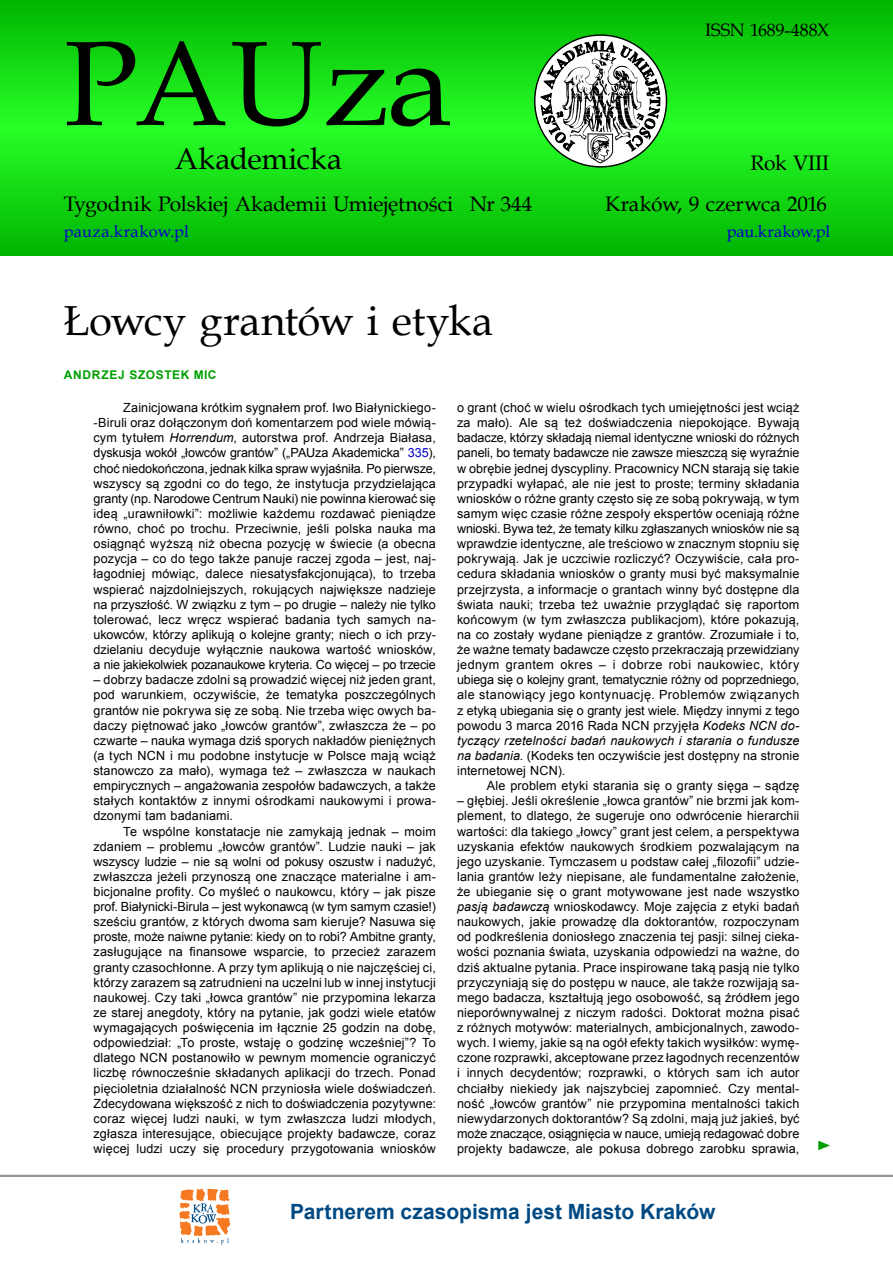
<style>
.page{position:relative;width:893px;height:1263px;background:#fff}
.page>*{position:absolute;margin:0;border:0;box-sizing:border-box;transform-origin:0 0}
.t1{font:120px "Book Antiqua";letter-spacing:-.01em;color:#000}
.t2{font:42px "Book Antiqua";letter-spacing:-.01em;color:#000}
.t3{font:30px "Book Antiqua";color:#000}
.t4{font:21px/41.4px "Book Antiqua";letter-spacing:-.005em;color:#000;text-align:right}
.t5{font:700 21px "Arial";color:#004a83}
.t6{font:18px "Book Antiqua";letter-spacing:-.005em;color:#000}
.t7{font:16.5px "Book Antiqua";letter-spacing:.005em;color:#0000c8}
.t8{font:13.5px "Times New Roman";color:#00a000;scale:1.22 1}
.t9{font:12.6px/15.1px "Arial";letter-spacing:.01em;color:#000;text-align:justify}
.t10{font:700 12px "Arial";letter-spacing:.05em;color:#00a000}
.s1{font-style:italic}
.s2{color:#0000c8}
</style>
<div class="page">
<hr style="left:0;top:1175px;width:893px;height:2px;background:#939598">
<svg style="left:179px;top:1189px;width:51px;height:55px"></svg>
<svg style="left:0;top:0;width:893px;height:255px;background:#13d813"></svg>
<svg style="left:535px;top:35px;width:131px;height:132px"></svg>
<svg style="left:540px;top:32px;width:120px;height:131px"></svg>
<h1 class="t1" style="left:64px;top:1px;width:390px">PAUza</h1>
<h3 class="t3" style="left:175px;top:138px;width:169px">Akademicka</h3>
<h3 class="t4" style="left:64px;top:183px;width:470px">Tygodnik Polskiej Akademii Umiejętności Nr 344</h3>
<h3 class="t6" style="left:705px;top:18px;width:126px">ISSN 1689-488X</h3>
<h3 class="t4" style="left:605px;top:141px;width:225px">Rok VIII<br>Kraków, 9 czerwca 2016</h3>
<h3 class="t7" style="left:64px;top:220px;width:127px">pauza.krakow.pl</h3>
<h3 class="t7" style="left:727px;top:219px;width:105px">pau.krakow.pl</h3>
<h2 class="t2" style="left:64px;top:291px;width:431px">Łowcy grantów i etyka</h2>
<p class="t10" style="left:64px;top:367px;width:154px">ANDRZEJ SZOSTEK MIC</p>
<p class="t9" style="left:94px;top:400px;width:344px;text-indent:30px">Zainicjowana krótkim sygnałem prof. Iwo Białynickiego--Biruli oraz dołączonym doń komentarzem pod wiele mówią&shy;cym tytułem <span class="s1">Horrendum</span>, autorstwa prof. Andrzeja Białasa, dyskusja wokół „łowców grantów” („PAUza Akademicka” <span class="s2">335</span>), choć niedokończona, jednak kilka spraw wyjaśniła. Po pierwsze, wszyscy są zgodni co do tego, że instytucja przydzielająca granty (np. Narodowe Centrum Nauki) nie powinna kierować się ideą „urawniłowki”: możliwie każdemu rozdawać pieniądze równo, choć po trochu. Przeciwnie, jeśli polska nauka ma osiągnąć wyższą niż obecna pozycję w świecie (a obecna pozycja – co do tego także panuje raczej zgoda – jest, naj&shy;łagodniej mówiąc, dalece niesatysfakcjonująca), to trzeba wspierać najzdolniejszych, rokujących największe nadzieje na przyszłość. W związku z tym – po drugie – należy nie tylko tolerować, lecz wręcz wspierać badania tych samych na&shy;ukowców, którzy aplikują o kolejne granty; niech o ich przy&shy;dzielaniu decyduje wyłącznie naukowa wartość wniosków, a nie jakiekolwiek pozanaukowe kryteria. Co więcej – po trzecie</p>
<p class="t9" style="left:94px;top:672px;width:344px">– dobrzy badacze zdolni są prowadzić więcej niż jeden grant, pod warunkiem, oczywiście, że tematyka poszczególnych grantów nie pokrywa się ze sobą. Nie trzeba więc owych ba&shy;daczy piętnować jako „łowców grantów”, zwłaszcza że – po czwarte – nauka wymaga dziś sporych nakładów pieniężnych (a tych NCN i mu podobne instytucje w Polsce mają wciąż stanowczo za mało), wymaga też – zwłaszcza w naukach empirycznych – angażowania zespołów badawczych, a także stałych kontaktów z innymi ośrodkami naukowymi i prowa&shy;dzonymi tam badaniami.</p>
<p class="t9" style="left:94px;top:823px;width:344px;text-indent:30px">Te wspólne konstatacje nie zamykają jednak – moim zdaniem – problemu „łowców grantów”. Ludzie nauki – jak wszyscy ludzie – nie są wolni od pokusy oszustw i nadużyć, zwłaszcza jeżeli przynoszą one znaczące materialne i am&shy;bicjonalne profity. Co myśleć o naukowcu, który – jak pisze prof. Białynicki-Birula – jest wykonawcą (w tym samym czasie!) sześciu grantów, z których dwoma sam kieruje? Nasuwa się proste, może naiwne pytanie: kiedy on to robi? Ambitne granty, zasługujące na finansowe wsparcie, to przecież zarazem granty czasochłonne. A przy tym aplikują o nie najczęściej ci, którzy zarazem są zatrudnieni na uczelni lub w innej instytucji naukowej. Czy taki „łowca grantów” nie przypomina lekarza ze starej anegdoty, który na pytanie, jak godzi wiele etatów wymagających poświęcenia im łącznie 25 godzin na dobę, odpowiedział: „To proste, wstaję o godzinę wcześniej”? To dlatego NCN postanowiło w pewnym momencie ograniczyć liczbę równocześnie składanych aplikacji do trzech. Ponad pięcioletnia działalność NCN przyniosła wiele doświadczeń.<br>Zdecydowana większość z nich to doświadczenia pozytywne: coraz więcej ludzi nauki, w tym zwłaszcza ludzi młodych, zgłasza interesujące, obiecujące projekty badawcze, coraz więcej ludzi uczy się procedury przygotowania wniosków</p>
<p class="t9" style="left:457px;top:400px;width:344px">o grant (choć w wielu ośrodkach tych umiejętności jest wciąż za mało). Ale są też doświadczenia niepokojące. Bywają badacze, którzy składają niemal identyczne wnioski do różnych paneli, bo tematy badawcze nie zawsze mieszczą się wyraźnie w obrębie jednej dyscypliny. Pracownicy NCN starają się takie przypadki wyłapać, ale nie jest to proste; terminy składania wniosków o różne granty często się ze sobą pokrywają, w tym samym więc czasie różne zespoły ekspertów oceniają różne wnioski. Bywa też, że tematy kilku zgłaszanych wniosków nie są wprawdzie identyczne, ale treściowo w znacznym stopniu się pokrywają. Jak je uczciwie rozliczyć? Oczywiście, cała pro&shy;cedura składania wniosków o granty musi być maksymalnie przejrzysta, a informacje o grantach winny być dostępne dla świata nauki; trzeba też uważnie przyglądać się raportom końcowym (w tym zwłaszcza publikacjom), które pokazują, na co zostały wydane pieniądze z grantów. Zrozumiałe i to, że ważne tematy badawcze często przekraczają przewidziany jednym grantem okres – i dobrze robi naukowiec, który ubiega się o kolejny grant, tematycznie różny od poprzedniego, ale stanowiący jego kontynuację. Problemów związanych z etyką ubiegania się o granty jest wiele. Między innymi z tego powodu 3 marca 2016 Rada NCN przyjęła <span class="s1">Kodeks NCN do&shy;tyczący rzetelności badań naukowych i starania o fundusze na badania</span>. (Kodeks ten oczywiście jest dostępny na stronie internetowej NCN).</p>
<p class="t9" style="left:487px;top:778px;width:314px">Ale problem etyki starania się o granty sięga – sądzę</p>
<p class="t9" style="left:457px;top:793px;width:344px">– głębiej. Jeśli określenie „łowca grantów” nie brzmi jak kom&shy;plement, to dlatego, że sugeruje ono odwrócenie hierarchii wartości: dla takiego „łowcy” grant jest celem, a perspektywa uzyskania efektów naukowych środkiem pozwalającym na jego uzyskanie. Tymczasem u podstaw całej „filozofii” udzie&shy;lania grantów leży niepisane, ale fundamentalne założenie, że ubieganie się o grant motywowane jest nade wszystko <span class="s1">pasją badawczą</span> wnioskodawcy. Moje zajęcia z etyki badań naukowych, jakie prowadzę dla doktorantów, rozpoczynam od podkreślenia doniosłego znaczenia tej pasji: silnej cieka&shy;wości poznania świata, uzyskania odpowiedzi na ważne, do dziś aktualne pytania. Prace inspirowane taką pasją nie tylko przyczyniają się do postępu w nauce, ale także rozwijają sa&shy;mego badacza, kształtują jego osobowość, są źródłem jego nieporównywalnej z niczym radości. Doktorat można pisać z różnych motywów: materialnych, ambicjonalnych, zawodo&shy;wych. I wiemy, jakie są na ogół efekty takich wysiłków: wymę&shy;czone rozprawki, akceptowane przez łagodnych recenzentów i innych decydentów; rozprawki, o których sam ich autor chciałby niekiedy jak najszybciej zapomnieć. Czy mental&shy;ność „łowców grantów” nie przypomina mentalności takich niewydarzonych doktorantów? Są zdolni, mają już jakieś, być może znaczące, osiągnięcia w nauce, umieją redagować dobre projekty badawcze, ale pokusa dobrego zarobku sprawia,</p>
<p class="t8" style="left:816px;top:1136px;width:15px">►</p>
<h3 class="t5" style="left:290px;top:1196px;width:427px">Partnerem czasopisma jest Miasto Kraków</h3>
</div>
